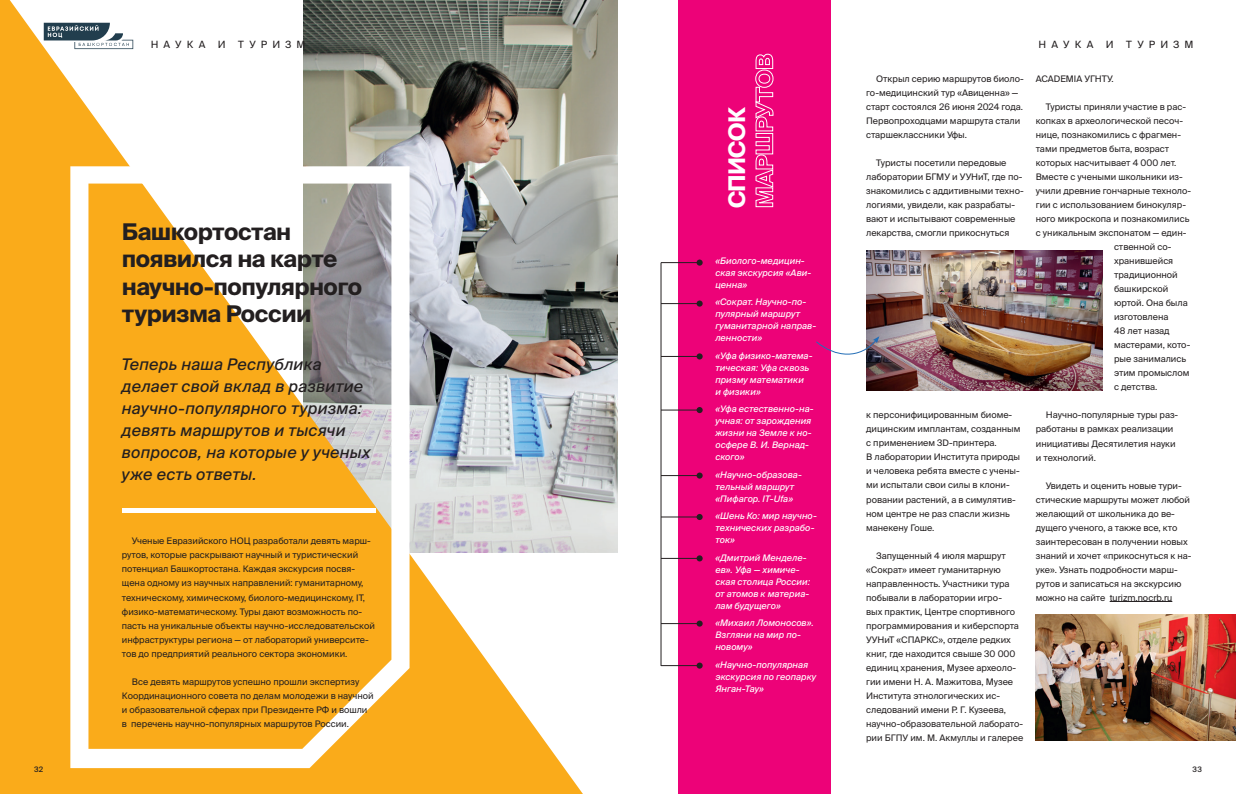
<style>
.page{position:relative;width:1236px;height:794px;background:#fff}
.page>*{position:absolute;margin:0;border:0;box-sizing:border-box;transform-origin:0 0}
.t1{font:700 23px/27.6px "Suisse Intl";letter-spacing:-.025em;color:#231f20}
.t2{font:700 23px/27.6px "Suisse Intl";letter-spacing:-.03em;color:#fff}
.t3{font:italic 16px/22px "Suisse Intl";letter-spacing:.02em;color:#231f20}
.t4{font:10px "Suisse Intl";letter-spacing:.51em;color:#231f20}
.t5{font:9px/14px "Suisse Intl";color:#231f20}
.t6{font:italic 9px/12px "Suisse Intl";letter-spacing:.01em;color:#fff}
.t7{font:7.5px "Suisse Intl";color:#231f20}
.s1{color:#231f20}
</style>
<div class="page">
<img style="left:583px;top:0;width:35px;height:552px">
<img style="left:0;top:0;width:583px;height:794px">
<div style="left:678px;top:0;width:153px;height:794px;background:#ed0278"></div>
<hr style="left:660px;top:263px;width:1px;height:403px;background:#231f20">
<hr style="left:661px;top:262px;width:39px;height:1px;background:#231f20">
<div style="left:697px;top:259px;width:6px;height:7px;background:#231f20;border-radius:50%"></div>
<hr style="left:661px;top:303px;width:39px;height:1px;background:#231f20">
<div style="left:697px;top:300px;width:6px;height:7px;background:#231f20;border-radius:50%"></div>
<hr style="left:661px;top:356px;width:39px;height:1px;background:#231f20">
<svg style="left:697px;top:353px;width:6px;height:6px"></svg>
<hr style="left:661px;top:409px;width:39px;height:1px;background:#231f20">
<svg style="left:697px;top:407px;width:6px;height:6px"></svg>
<hr style="left:661px;top:475px;width:39px;height:1px;background:#231f20">
<svg style="left:697px;top:472px;width:6px;height:6px"></svg>
<hr style="left:661px;top:516px;width:39px;height:1px;background:#231f20">
<svg style="left:697px;top:514px;width:6px;height:6px"></svg>
<hr style="left:661px;top:558px;width:39px;height:1px;background:#231f20">
<svg style="left:697px;top:555px;width:6px;height:6px"></svg>
<hr style="left:661px;top:623px;width:39px;height:1px;background:#231f20">
<svg style="left:697px;top:620px;width:6px;height:6px"></svg>
<hr style="left:661px;top:665px;width:39px;height:1px;background:#231f20">
<svg style="left:697px;top:662px;width:6px;height:6px"></svg>
<svg style="left:70px;top:166px;width:340px;height:602px;fill:#faab1a"></svg>
<div style="left:122px;top:508px;width:253px;height:5px;background:#fff"></div>
<hr style="left:1110px;top:601px;width:62px;height:1px;background:#231f20">
<img style="left:866px;top:250px;width:237px;height:140px">
<svg style="left:816px;top:336px;width:63px;height:23px"></svg>
<img style="left:1036px;top:614px;width:200px;height:126px">
<svg style="left:44px;top:23px;width:89px;height:26px"></svg>
<p class="t4" style="left:151px;top:38px;width:156px">НАУКА И ТУРИЗМ</p>
<p class="t4" style="left:1039px;top:38px;width:156px">НАУКА И ТУРИЗМ</p>
<h1 class="t1" style="left:122px;top:218px;width:242px">Башкортостан появился на карте научно-популярного туризма России</h1>
<h2 class="t3" style="left:122px;top:354px;width:250px">Теперь наша Республика делает свой вклад в развитие научно-популярного туризма: девять маршрутов и тысячи вопросов, на которые у ученых уже есть ответы.</h2>
<p class="t5" style="left:122px;top:534px;width:254px;text-indent:10px">Ученые Евразийского НОЦ разработали девять марш&shy;рутов, которые раскрывают научный и туристический потенциал Башкортостана. Каждая экскурсия посвя&shy;щена одному из научных направлений: гуманитарному, техническому, химическому, биолого-медицинскому, IT, физико-математическому. Туры дают возможность по&shy;пасть на уникальные объекты научно-исследовательской инфраструктуры региона — от лабораторий университе&shy;тов до предприятий реального сектора экономики.</p>
<p class="t5" style="left:122px;top:674px;width:253px;text-indent:10px">Все девять маршрутов успешно прошли экспертизу Координационного совета по делам молодежи в научной и образовательной сферах при Президенте РФ и вошли в перечень научно-популярных маршрутов России.</p>
<h1 class="t2" style="left:723px;top:208px;width:156px;rotate:-90deg">СПИСОК<br>МАРШРУТОВ</h1>
<p class="t6" style="left:715px;top:255px;width:97px;text-indent:-18px"><span class="s1">•</span> «Биолого-медицин&shy;ская экскурсия «Ави&shy;ценна»</p>
<p class="t6" style="left:715px;top:296px;width:102px;text-indent:-18px"><span class="s1">•</span> «Сократ. Научно-по&shy;пулярный маршрут гуманитарной направ&shy;ленности»</p>
<p class="t6" style="left:715px;top:350px;width:99px;text-indent:-18px"><span class="s1">•</span> «Уфа физико-матема&shy;тическая: Уфа сквозь призму математики<br>и физики»</p>
<p class="t6" style="left:715px;top:403px;width:100px;text-indent:-18px"><span class="s1">•</span> «Уфа естественно-на&shy;учная: от зарождения жизни на Земле к но&shy;осфере В. И. Вернад&shy;ского»</p>
<p class="t6" style="left:715px;top:468px;width:88px;text-indent:-18px"><span class="s1">•</span> «Научно-образова&shy;тельный маршрут «Пифагор. IT-Ufa»</p>
<p class="t6" style="left:715px;top:510px;width:103px;text-indent:-18px"><span class="s1">•</span> «Шень Ко: мир научно&shy;технических разрабо&shy;ток»</p>
<p class="t6" style="left:715px;top:551px;width:96px;text-indent:-18px"><span class="s1">•</span> «Дмитрий Менделе&shy;ев». Уфа — химиче&shy;ская столица России: от атомов к материа&shy;лам будущего»</p>
<p class="t6" style="left:715px;top:617px;width:100px;text-indent:-18px"><span class="s1">•</span> «Михаил Ломоносов».<br>Взгляни на мир по&shy;новому»</p>
<p class="t6" style="left:715px;top:658px;width:102px;text-indent:-18px"><span class="s1">•</span> «Научно-популярная экскурсия по геопарку<br>Янган-Тау»</p>
<p class="t5" style="left:866px;top:72px;width:159px;text-indent:10px">Открыл серию маршрутов биоло&shy;го-медицинский тур «Авиценна» — старт состоялся 26 июня 2024 года.<br>Первопроходцами маршрута стали старшеклассники Уфы.</p>
<p class="t5" style="left:866px;top:156px;width:159px;text-indent:10px">Туристы посетили передовые лаборатории БГМУ и УУНиТ, где по&shy;знакомились с аддитивными техно&shy;логиями, увидели, как разрабаты&shy;вают и испытывают современные лекарства, смогли прикоснуться</p>
<p class="t5" style="left:866px;top:408px;width:156px">к персонифицированным биоме&shy;дицинским имплантам, созданным с применением 3D-принтера.<br>В лаборатории Института природы и человека ребята вместе с учены&shy;ми испытали свои силы в клони&shy;ровании растений, а в симулятив&shy;ном центре не раз спасли жизнь манекену Гоше.</p>
<p class="t5" style="left:866px;top:548px;width:159px;text-indent:10px">Запущенный 4 июля маршрут «Сократ» имеет гуманитарную направленность. Участники тура побывали в лаборатории игро-<br>вых практик, Центре спортивного программирования и киберспорта<br>УУНиТ «СПАРКС», отделе редких книг, где находится свыше 30 000 единиц хранения, Музее археоло&shy;гии имени Н. А. Мажитова, Музее<br>Института этнологических ис&shy;следований имени Р. Г. Кузеева, научно-образовательной лаборато&shy;рии БГПУ им. М. Акмуллы и галерее</p>
<p class="t5" style="left:1036px;top:72px;width:79px">ACADEMIA УГНТУ.</p>
<p class="t5" style="left:1046px;top:100px;width:142px">Туристы приняли участие в рас-</p>
<p class="t5" style="left:1036px;top:114px;width:149px">копках в археологической песоч-</p>
<p class="t5" style="left:1036px;top:128px;width:147px">нице, познакомились с фрагмен-</p>
<p class="t5" style="left:1036px;top:142px;width:135px">тами предметов быта, возраст</p>
<p class="t5" style="left:1036px;top:156px;width:142px">которых насчитывает 4 000 лет.</p>
<p class="t5" style="left:1036px;top:170px;width:148px">Вместе с учеными школьники из-</p>
<p class="t5" style="left:1036px;top:184px;width:157px">учили древние гончарные техноло-</p>
<p class="t5" style="left:1036px;top:198px;width:152px">гии с использованием бинокуляр-</p>
<p class="t5" style="left:1036px;top:212px;width:155px">ного микроскопа и познакомились</p>
<p class="t5" style="left:1036px;top:226px;width:152px">с уникальным экспонатом — един-</p>
<p class="t5" style="left:1114px;top:240px;width:59px">ственной со-</p>
<p class="t5" style="left:1114px;top:254px;width:61px">хранившейся</p>
<p class="t5" style="left:1114px;top:268px;width:65px">традиционной</p>
<p class="t5" style="left:1114px;top:282px;width:56px">башкирской</p>
<p class="t5" style="left:1114px;top:296px;width:75px">юртой. Она была</p>
<p class="t5" style="left:1114px;top:310px;width:56px">изготовлена</p>
<p class="t5" style="left:1114px;top:324px;width:57px">48 лет назад</p>
<p class="t5" style="left:1114px;top:338px;width:78px">мастерами, кото-</p>
<p class="t5" style="left:1114px;top:352px;width:74px">рые занимались</p>
<p class="t5" style="left:1114px;top:366px;width:77px">этим промыслом</p>
<p class="t5" style="left:1114px;top:380px;width:45px">с детства.</p>
<p class="t5" style="left:1036px;top:408px;width:144px;text-indent:10px">Научно-популярные туры раз&shy;работаны в рамках реализации инициативы Десятилетия науки и технологий.</p>
<p class="t5" style="left:1036px;top:478px;width:157px;text-indent:10px">Увидеть и оценить новые тури&shy;стические маршруты может любой желающий от школьника до ве&shy;дущего ученого, а также все, кто заинтересован в получении новых знаний и хочет «прикоснуться к на&shy;уке». Узнать подробности марш&shy;рутов и записаться на экскурсию можно на сайте turizm.nocrb.ru</p>
<p class="t7" style="left:34px;top:765px;width:11px">32</p>
<p class="t7" style="left:1193px;top:765px;width:11px">33</p>
</div>
